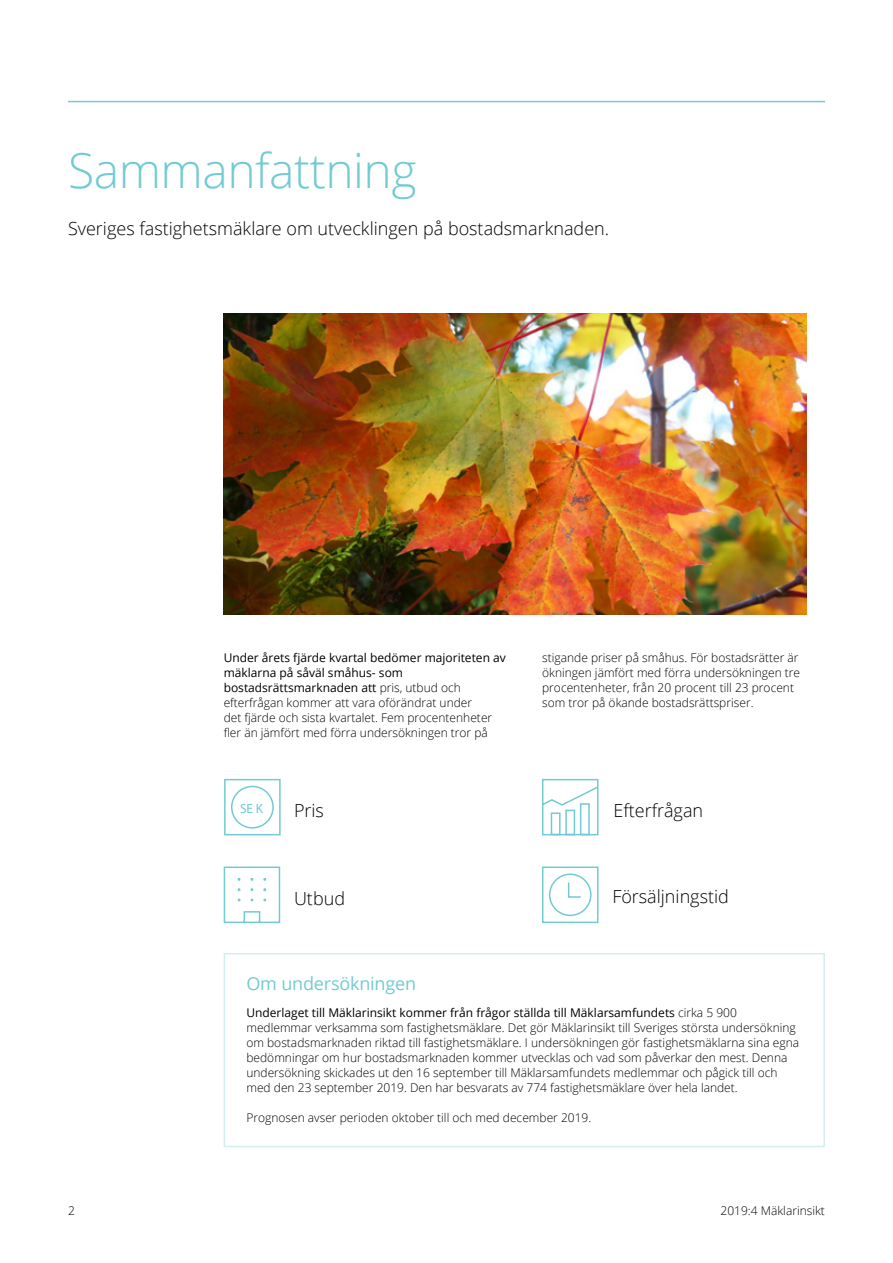
<style>
.page{position:relative;width:893px;height:1263px;background:#fff}
.page>*{position:absolute;margin:0;border:0;box-sizing:border-box;transform-origin:0 0}
.t1{font:300 48px "Open Sans";letter-spacing:-.01em;color:#72cbd2}
.t2{font:300 18px "Open Sans";color:#000}
.t3{font:18px "Open Sans";letter-spacing:-.01em;color:#72cbd2}
.t4{font:13.5px "Myriad Pro";color:#72cbd2}
.t5{font:300 12px/15px "Open Sans";color:#000}
.s1{font-weight:400}
</style>
<div class="page">
<hr style="left:68px;top:101px;width:757px;height:1px;background:#72cbd2">
<div style="left:224px;top:953px;width:601px;height:194px;border:2px solid #d4edee"></div>
<div style="left:224px;top:779px;width:57px;height:56px;border:2px solid #72cbd2"></div>
<div style="left:231px;top:786px;width:43px;height:42px;border:2px solid #72cbd2;border-radius:50%"></div>
<svg style="left:542px;top:778px;width:57px;height:58px"></svg>
<svg style="left:223px;top:866px;width:58px;height:58px"></svg>
<svg style="left:542px;top:866px;width:57px;height:58px"></svg>
<img style="left:224px;top:314px;width:583px;height:300px">
<h1 class="t1" style="left:68px;top:137px;width:350px">Sammanfattning</h1>
<h2 class="t2" style="left:68px;top:216px;width:543px">Sveriges fastighetsmäklare om utvecklingen på bostadsmarknaden.</h2>
<p class="t5" style="left:224px;top:650px;width:284px"><span class="s1">Under årets fjärde kvartal bedömer majoriteten av mäklarna på såväl småhus- som bostadsrättsmarknaden att</span> pris, utbud och efterfrågan kommer att vara oförändrat under<br>det fjärde och sista kvartalet. Fem procentenheter fler än jämfört med förra undersökningen tror på</p>
<p class="t5" style="left:542px;top:650px;width:259px">stigande priser på småhus. För bostadsrätter är ökningen jämfört med förra undersökningen tre procentenheter, från 20 procent till 23 procent som tror på ökande bostadsrättspriser.</p>
<p class="t4" style="left:240px;top:800px;width:25px">SEK</p>
<h2 class="t2" style="left:613px;top:798px;width:91px">Efterfrågan</h2>
<h2 class="t2" style="left:294px;top:798px;width:31px">Pris</h2>
<h2 class="t2" style="left:294px;top:886px;width:53px">Utbud</h2>
<h2 class="t2" style="left:612px;top:884px;width:118px">Försäljningstid</h2>
<h2 class="t3" style="left:246px;top:971px;width:171px">Om undersökningen</h2>
<p class="t5" style="left:246px;top:1005px;width:554px"><span class="s1">Underlaget till Mäklarinsikt kommer från frågor ställda till Mäklarsamfundets</span> cirka 5 900 medlemmar verksamma som fastighetsmäklare. Det gör Mäklarinsikt till Sveriges största undersökning om bostadsmarknaden riktad till fastighetsmäklare. I undersökningen gör fastighetsmäklarna sina egna bedömningar om hur bostadsmarknaden kommer utvecklas och vad som påverkar den mest. Denna undersökning skickades ut den 16 september till Mäklarsamfundets medlemmar och pågick till och med den 23 september 2019. Den har besvarats av 774 fastighetsmäklare över hela landet.</p>
<p class="t5" style="left:246px;top:1110px;width:346px">Prognosen avser perioden oktober till och med december 2019.</p>
<p class="t5" style="left:68px;top:1202px;width:8px">2</p>
<p class="t5" style="left:720px;top:1202px;width:106px">2019:4 Mäklarinsikt</p>
</div>
